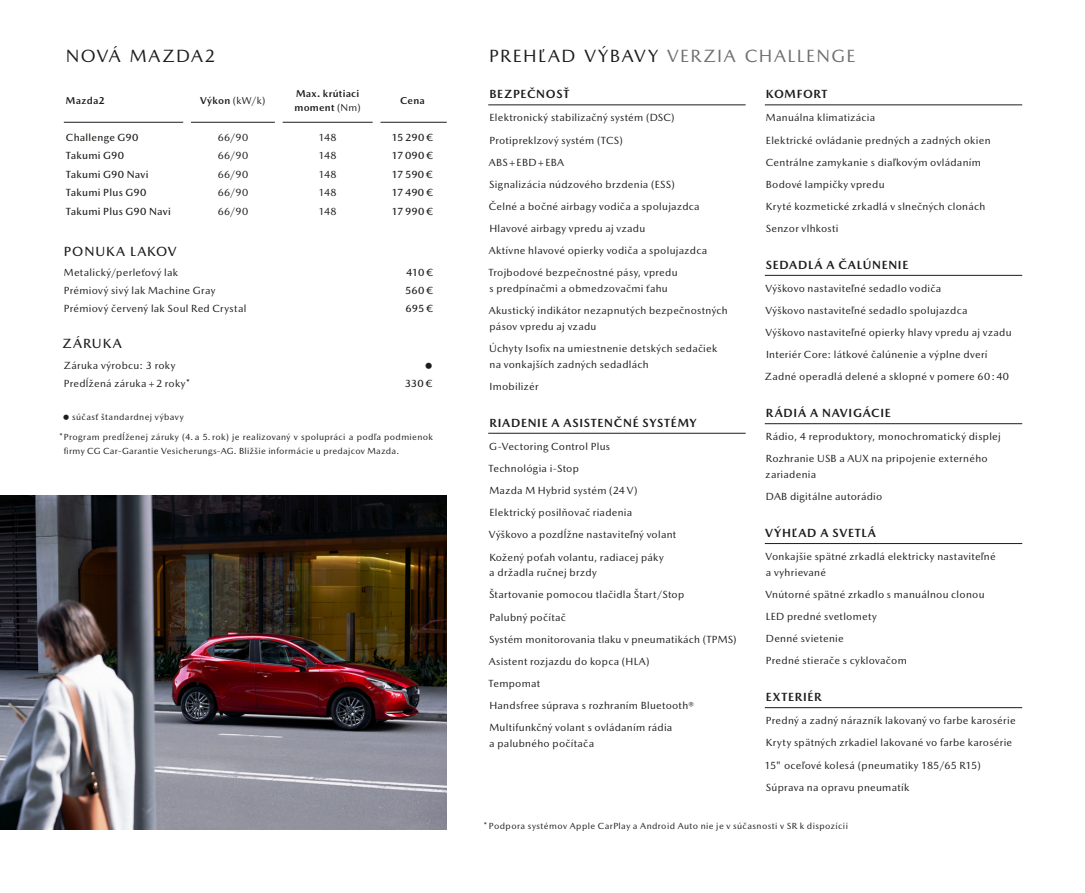
<style>
.page{position:relative;width:1085px;height:893px;background:#fff}
.page>*{position:absolute;margin:0;border:0;box-sizing:border-box;transform-origin:0 0}
.t1{font:18px "Mazda Type";letter-spacing:.08em;color:#706f6f}
.t2{font:18px "Mazda Type";letter-spacing:.075em;color:#1d1d1b}
.t3{font:500 13.5px "Mazda Type";letter-spacing:.065em;color:#1d1d1b}
.t4{font:700 12px "Mazda Type";letter-spacing:.06em;color:#1d1d1b}
.t5{font:10.5px/22px "Mazda Type";letter-spacing:.025em;color:#1d1d1b}
.t6{font:500 10.5px "Mazda Type";letter-spacing:.02em;color:#1d1d1b}
.t7{font:10.5px "Mazda Bullets";color:#1d1d1b}
.t8{font:700 10.2px/14.2px "Mazda Type";letter-spacing:.03em;color:#1d1d1b}
.t9{font:10.2px "Mazda Type";color:#1d1d1b}
.t10{font:9px/13.5px "Mazda Type";letter-spacing:.04em;color:#1d1d1b}
.s1{color:#1d1d1b}
.s2{font-weight:700}
.s3{font-weight:400}
</style>
<div class="page">
<img style="left:0;top:495px;width:446px;height:334px">
<hr style="left:488px;top:105px;width:257px;height:1px;background:#1d1d1b">
<hr style="left:488px;top:433px;width:257px;height:1px;background:#1d1d1b">
<hr style="left:764px;top:423px;width:258px;height:1px;background:#1d1d1b">
<hr style="left:764px;top:543px;width:258px;height:1px;background:#1d1d1b">
<hr style="left:764px;top:707px;width:258px;height:1px;background:#1d1d1b">
<hr style="left:764px;top:105px;width:258px;height:1px;background:#1d1d1b">
<hr style="left:764px;top:275px;width:258px;height:1px;background:#1d1d1b">
<hr style="left:64px;top:122px;width:119px;height:1px;background:#1d1d1b">
<hr style="left:191px;top:122px;width:84px;height:1px;background:#1d1d1b">
<hr style="left:282px;top:122px;width:91px;height:1px;background:#1d1d1b">
<hr style="left:380px;top:122px;width:66px;height:1px;background:#1d1d1b">
<h1 class="t2" style="left:66px;top:46px;width:151px">NOVÁ MAZDA2</h1>
<h1 class="t1" style="left:489px;top:46px;width:368px"><span class="s1">PREHĽAD VÝBAVY</span> VERZIA CHALLENGE</h1>
<p class="t8" style="left:66px;top:93px;width:40px">Mazda2</p>
<p class="t9" style="left:200px;top:94px;width:67px"><span class="s2">Výkon</span> (kW/k)</p>
<p class="t8" style="left:294px;top:86px;width:68px">Max. krútiaci moment <span class="s3">(Nm)</span></p>
<p class="t8" style="left:400px;top:93px;width:26px">Cena</p>
<p class="t6" style="left:66px;top:131px;width:74px">Challenge G90</p>
<p class="t5" style="left:218px;top:126px;width:32px">66/90</p>
<p class="t5" style="left:318px;top:126px;width:20px">148</p>
<p class="t6" style="left:391px;top:131px;width:44px">15 290 €</p>
<p class="t6" style="left:66px;top:149px;width:60px">Takumi G90</p>
<p class="t5" style="left:218px;top:145px;width:32px">66/90</p>
<p class="t5" style="left:318px;top:145px;width:20px">148</p>
<p class="t6" style="left:391px;top:149px;width:44px">17 090 €</p>
<p class="t6" style="left:66px;top:168px;width:84px">Takumi G90 Navi</p>
<p class="t5" style="left:218px;top:163px;width:32px">66/90</p>
<p class="t5" style="left:318px;top:163px;width:20px">148</p>
<p class="t6" style="left:391px;top:168px;width:43px">17 590 €</p>
<p class="t6" style="left:66px;top:186px;width:82px">Takumi Plus G90</p>
<p class="t5" style="left:218px;top:182px;width:32px">66/90</p>
<p class="t5" style="left:318px;top:182px;width:20px">148</p>
<p class="t6" style="left:391px;top:186px;width:43px">17 490 €</p>
<p class="t6" style="left:66px;top:205px;width:106px">Takumi Plus G90 Navi</p>
<p class="t5" style="left:218px;top:200px;width:32px">66/90</p>
<p class="t5" style="left:318px;top:200px;width:20px">148</p>
<p class="t6" style="left:391px;top:205px;width:44px">17 990 €</p>
<p class="t3" style="left:64px;top:243px;width:114px">PONUKA LAKOV</p>
<p class="t5" style="left:64px;top:262px;width:116px">Metalický/perleťový lak</p>
<p class="t6" style="left:406px;top:267px;width:29px">410 €</p>
<p class="t5" style="left:64px;top:280px;width:153px">Prémiový sivý lak Machine Gray</p>
<p class="t6" style="left:405px;top:284px;width:30px">560 €</p>
<p class="t5" style="left:64px;top:298px;width:184px">Prémiový červený lak Soul Red Crystal</p>
<p class="t6" style="left:405px;top:302px;width:29px">695 €</p>
<p class="t3" style="left:63px;top:335px;width:61px">ZÁRUKA</p>
<p class="t5" style="left:64px;top:354px;width:113px">Záruka výrobcu: 3 roky</p>
<p class="t7" style="left:425px;top:358px;width:9px">●</p>
<p class="t5" style="left:64px;top:372px;width:127px">Predĺžená záruka +2 roky*</p>
<p class="t6" style="left:404px;top:377px;width:30px">330 €</p>
<p class="t10" style="left:63px;top:410px;width:123px">● súčasť štandardnej výbavy</p>
<p class="t10" style="left:64px;top:431px;width:370px;text-indent:-5px">*Program predĺženej záruky (4. a 5. rok) je realizovaný v spolupráci a podľa podmienok firmy CG Car-Garantie Vesicherungs-AG. Bližšie informácie u predajcov Mazda.</p>
<p class="t4" style="left:489px;top:87px;width:81px">BEZPEČNOSŤ</p>
<p class="t5" style="left:488px;top:107px;width:220px">Elektronický stabilizačný systém (DSC)<br>Protipreklzový systém (TCS)<br>ABS+EBD+EBA<br>Signalizácia núdzového brzdenia (ESS)<br>Čelné a bočné airbagy vodiča a spolujazdca Hlavové airbagy vpredu aj vzadu<br>Aktívne hlavové opierky vodiča a spolujazdca Trojbodové bezpečnostné pásy, vpredu</p>
<p class="t5" style="left:488px;top:277px;width:240px">s predpínačmi a obmedzovačmi ťahu<br>Akustický indikátor nezapnutých bezpečnostných</p>
<p class="t5" style="left:489px;top:315px;width:229px">pásov vpredu aj vzadu<br>Úchyty Isofix na umiestnenie detských sedačiek</p>
<p class="t5" style="left:489px;top:353px;width:161px">na vonkajších zadných sedadlách<br>Imobilizér</p>
<p class="t4" style="left:489px;top:415px;width:209px">RIADENIE A ASISTENČNÉ SYSTÉMY</p>
<p class="t5" style="left:488px;top:435px;width:189px">G-Vectoring Control Plus<br>Technológia i-Stop<br>Mazda M Hybrid systém (24 V)<br>Elektrický posilňovač riadenia<br>Výškovo a pozdĺžne nastaviteľný volant<br>Kožený poťah volantu, radiacej páky</p>
<p class="t5" style="left:488px;top:562px;width:249px">a držadla ručnej brzdy<br>Štartovanie pomocou tlačidla Štart/Stop<br>Palubný počítač<br>Systém monitorovania tlaku v pneumatikách (TPMS)<br>Asistent rozjazdu do kopca (HLA)<br>Tempomat<br>Handsfree súprava s rozhraním Bluetooth®<br>Multifunkčný volant s ovládaním rádia</p>
<p class="t5" style="left:489px;top:732px;width:106px">a palubného počítača</p>
<p class="t4" style="left:765px;top:87px;width:63px">KOMFORT</p>
<p class="t5" style="left:765px;top:107px;width:226px">Manuálna klimatizácia<br>Elektrické ovládanie predných a zadných okien Centrálne zamykanie s diaľkovým ovládaním Bodové lampičky vpredu<br>Kryté kozmetické zrkadlá v slnečných clonách Senzor vlhkosti</p>
<p class="t4" style="left:765px;top:257px;width:144px">SEDADLÁ A ČALÚNENIE</p>
<p class="t5" style="left:764px;top:277px;width:248px">Výškovo nastaviteľné sedadlo vodiča<br>Výškovo nastaviteľné sedadlo spolujazdca<br>Výškovo nastaviteľné opierky hlavy vpredu aj vzadu Interiér Core: látkové čalúnenie a výplne dverí Zadné operadlá delené a sklopné v pomere 60:40</p>
<p class="t4" style="left:765px;top:406px;width:126px">RÁDIÁ A NAVIGÁCIE</p>
<p class="t5" style="left:765px;top:426px;width:236px">Rádio, 4 reproduktory, monochromatický displej<br>Rozhranie USB a AUX na pripojenie externého</p>
<p class="t5" style="left:765px;top:463px;width:118px">zariadenia<br>DAB digitálne autorádio</p>
<p class="t4" style="left:765px;top:525px;width:112px">VÝHĽAD A SVETLÁ</p>
<p class="t5" style="left:765px;top:549px;width:232px;line-height:15.8px">Vonkajšie spätné zrkadlá elektricky nastaviteľné a vyhrievané</p>
<p class="t5" style="left:765px;top:583px;width:220px">Vnútorné spätné zrkadlo s manuálnou clonou<br>LED predné svetlomety<br>Denné svietenie<br>Predné stierače s cyklovačom</p>
<p class="t4" style="left:765px;top:690px;width:57px">EXTERIÉR</p>
<p class="t5" style="left:764px;top:710px;width:252px">Predný a zadný nárazník lakovaný vo farbe karosérie Kryty spätných zrkadiel lakované vo farbe karosérie 15" oceľové kolesá (pneumatiky 185/65 R15)<br>Súprava na opravu pneumatík</p>
<p class="t10" style="left:484px;top:819px;width:365px">* Podpora systémov Apple CarPlay a Android Auto nie je v súčasnosti v SR k dispozícii</p>
</div>
